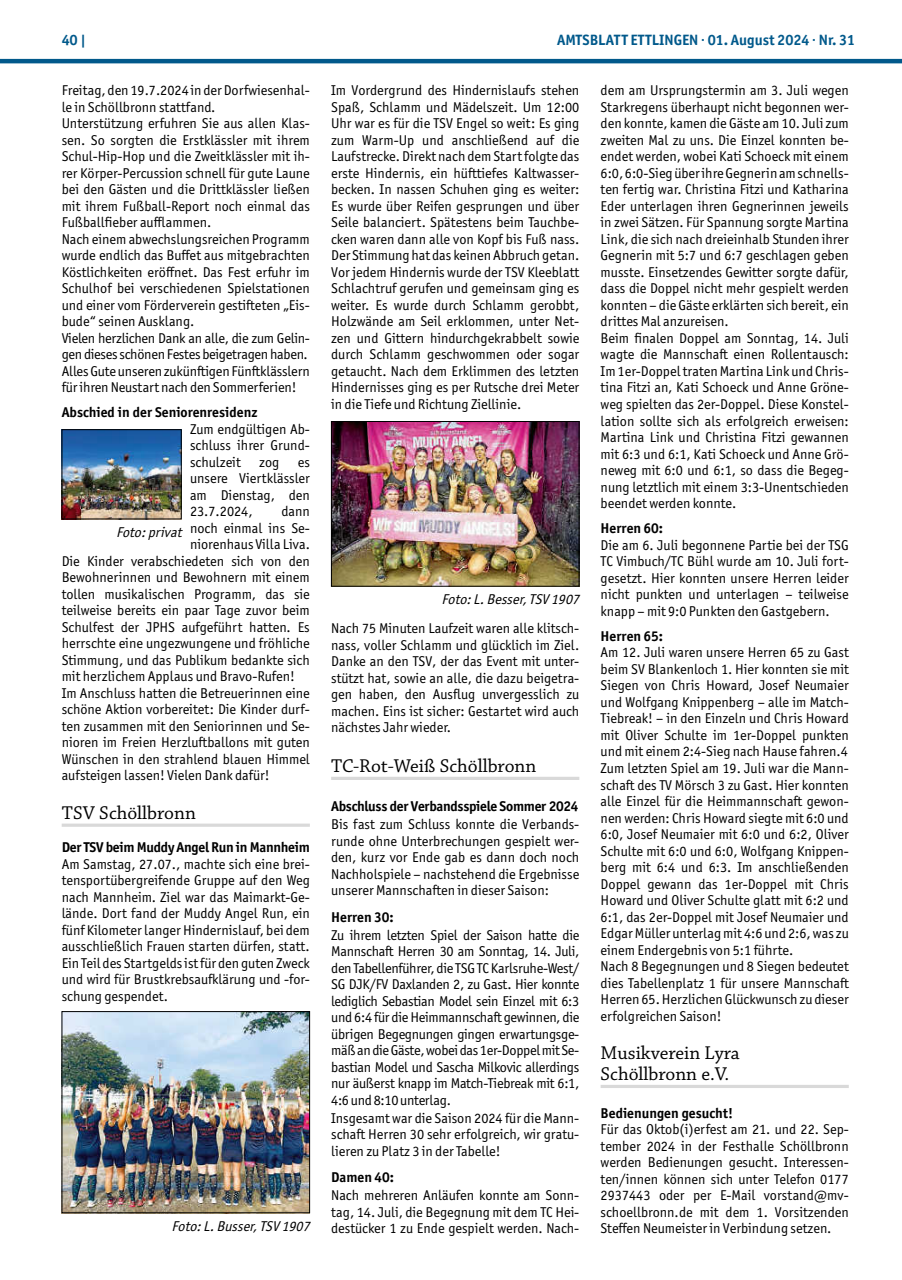
<style>
.page{position:relative;width:902px;height:1280px;background:#fff}
.page>*{position:absolute;margin:0;border:0;box-sizing:border-box;transform-origin:0 0}
.t1{font:19.5px/21px "Chaparral Pro";color:#000}
.t2{font:700 15px "Officina Sans ITC Pro";color:#01598b}
.t3{font:14.25px/16.5px "Officina Sans ITC Pro";color:#000;text-align:justify}
.t4{font:700 14.25px "Officina Sans ITC Pro";color:#000}
.t5{font:700 14.25px "Officina Sans ITC Pro";letter-spacing:-.02em;color:#000}
.t6{font:italic 14.25px "Officina Sans ITC Pro";color:#000}
</style>
<div class="page">
<hr style="left:0;top:59px;width:901px;height:4px;background:#01598b">
<hr style="left:62px;top:824px;width:248px;height:3px;background:#d9d9d9">
<img style="left:64px;top:431px;width:115px;height:86px">
<div style="left:62px;top:429px;width:119px;height:90px;border:1px solid #000"></div>
<img style="left:64px;top:1013px;width:244px;height:198px">
<div style="left:62px;top:1011px;width:248px;height:202px;border:1px solid #000"></div>
<hr style="left:331px;top:777px;width:248px;height:3px;background:#d9d9d9">
<img style="left:333px;top:423px;width:244px;height:161px">
<div style="left:331px;top:421px;width:248px;height:165px;border:1px solid #000"></div>
<hr style="left:600px;top:1085px;width:248px;height:3px;background:#d9d9d9">
<p class="t2" style="left:62px;top:31px;width:26px">40 |</p>
<p class="t2" style="left:557px;top:31px;width:299px">AMTSBLATT ETTLINGEN · 01. August 2024 · Nr. 31</p>
<p class="t3" style="left:62px;top:82px;width:250px;text-align:left">Freitag, den 19.7.2024 in der Dorfwiesenhal&shy;le in Schöllbronn stattfand.<br>Unterstützung erfuhren Sie aus allen Klas&shy;sen. So sorgten die Erstklässler mit ihrem Schul-Hip-Hop und die Zweitklässler mit ih&shy;rer Körper-Percussion schnell für gute Laune bei den Gästen und die Drittklässler ließen mit ihrem Fußball-Report noch einmal das Fußballfieber aufflammen.<br>Nach einem abwechslungsreichen Programm wurde endlich das Buffet aus mitgebrachten Köstlichkeiten eröffnet. Das Fest erfuhr im Schulhof bei verschiedenen Spielstationen und einer vom Förderverein gestifteten „Eis&shy;bude“ seinen Ausklang.<br>Vielen herzlichen Dank an alle, die zum Gelin&shy;gen dieses schönen Festes beigetragen haben.<br>Alles Gute unseren zukünftigen Fünftklässlern für ihren Neustart nach den Sommerferien!</p>
<p class="t4" style="left:62px;top:404px;width:197px">Abschied in der Seniorenresidenz</p>
<p class="t3" style="left:331px;top:82px;width:250px">Im Vordergrund des Hindernislaufs stehen Spaß, Schlamm und Mädelszeit. Um 12:00<br>Uhr war es für die TSV Engel so weit: Es ging zum Warm-Up und anschließend auf die Laufstrecke. Direkt nach dem Start folgte das erste Hindernis, ein hüfttiefes Kaltwasser&shy;becken. In nassen Schuhen ging es weiter:<br>Es wurde über Reifen gesprungen und über Seile balanciert. Spätestens beim Tauchbe&shy;cken waren dann alle von Kopf bis Fuß nass.<br>Der Stimmung hat das keinen Abbruch getan.<br>Vor jedem Hindernis wurde der TSV Kleeblatt Schlachtruf gerufen und gemeinsam ging es weiter. Es wurde durch Schlamm gerobbt, Holzwände am Seil erklommen, unter Net&shy;zen und Gittern hindurchgekrabbelt sowie durch Schlamm geschwommen oder sogar getaucht. Nach dem Erklimmen des letzten Hindernisses ging es per Rutsche drei Meter in die Tiefe und Richtung Ziellinie.</p>
<p class="t3" style="left:600px;top:82px;width:250px;text-align:left">dem am Ursprungstermin am 3. Juli wegen Starkregens überhaupt nicht begonnen wer&shy;den konnte, kamen die Gäste am 10. Juli zum zweiten Mal zu uns. Die Einzel konnten be&shy;endet werden, wobei Kati Schoeck mit einem 6:0, 6:0-Sieg über ihre Gegnerin am schnells&shy;ten fertig war. Christina Fitzi und Katharina Eder unterlagen ihren Gegnerinnen jeweils in zwei Sätzen. Für Spannung sorgte Martina Link, die sich nach dreieinhalb Stunden ihrer Gegnerin mit 5:7 und 6:7 geschlagen geben musste. Einsetzendes Gewitter sorgte dafür, dass die Doppel nicht mehr gespielt werden konnten – die Gäste erklärten sich bereit, ein drittes Mal anzureisen.<br>Beim finalen Doppel am Sonntag, 14. Juli wagte die Mannschaft einen Rollentausch:<br>Im 1er-Doppel traten Martina Link und Chris&shy;tina Fitzi an, Kati Schoeck und Anne Gröne&shy;weg spielten das 2er-Doppel. Diese Konstel&shy;lation sollte sich als erfolgreich erweisen:<br>Martina Link und Christina Fitzi gewannen mit 6:3 und 6:1, Kati Schoeck und Anne Grö&shy;neweg mit 6:0 und 6:1, so dass die Begeg&shy;nung letztlich mit einem 3:3-Unentschieden beendet werden konnte.</p>
<p class="t4" style="left:600px;top:519px;width:64px">Herren 60:</p>
<p class="t3" style="left:600px;top:537px;width:250px">Die am 6. Juli begonnene Partie bei der TSG TC Vimbuch/TC Bühl wurde am 10. Juli fort&shy;gesetzt. Hier konnten unsere Herren leider nicht punkten und unterlagen – teilweise knapp – mit 9:0 Punkten den Gastgebern.</p>
<p class="t4" style="left:600px;top:627px;width:64px">Herren 65:</p>
<p class="t3" style="left:600px;top:644px;width:250px;text-align:left">Am 12. Juli waren unsere Herren 65 zu Gast beim SV Blankenloch 1. Hier konnten sie mit Siegen von Chris Howard, Josef Neumaier und Wolfgang Knippenberg – alle im Match-Tiebreak! – in den Einzeln und Chris Howard mit Oliver Schulte im 1er-Doppel punkten und mit einem 2:4-Sieg nach Hause fahren.4<br>Zum letzten Spiel am 19. Juli war die Mann&shy;schaft des TV Mörsch 3 zu Gast. Hier konnten alle Einzel für die Heimmannschaft gewon&shy;nen werden: Chris Howard siegte mit 6:0 und 6:0, Josef Neumaier mit 6:0 und 6:2, Oliver Schulte mit 6:0 und 6:0, Wolfgang Knippen&shy;berg mit 6:4 und 6:3. Im anschließenden Doppel gewann das 1er-Doppel mit Chris Howard und Oliver Schulte glatt mit 6:2 und 6:1, das 2er-Doppel mit Josef Neumaier und Edgar Müller unterlag mit 4:6 und 2:6, was zu einem Endergebnis von 5:1 führte.<br>Nach 8 Begegnungen und 8 Siegen bedeutet dies Tabellenplatz 1 für unsere Mannschaft Herren 65. Herzlichen Glückwunsch zu dieser erfolgreichen Saison!</p>
<h1 class="t1" style="left:600px;top:1043px;width:141px">Musikverein Lyra<br>Schöllbronn e.V.</h1>
<p class="t4" style="left:600px;top:1104px;width:134px">Bedienungen gesucht!</p>
<p class="t3" style="left:600px;top:1121px;width:250px">Für das Oktob(i)erfest am 21. und 22. Sep&shy;tember 2024 in der Festhalle Schöllbronn werden Bedienungen gesucht. Interessen&shy;ten/innen können sich unter Telefon 0177<br>2937443 oder per E-Mail vorstand@mv&shy;schoellbronn.de mit dem 1. Vorsitzenden Steffen Neumeister in Verbindung setzen.</p>
<p class="t3" style="left:190px;top:421px;width:121px">Zum endgültigen Ab&shy;schluss ihrer Grund&shy;schulzeit</p>
<p class="t3" style="left:259px;top:454px;width:22px">zog</p>
<p class="t3" style="left:190px;top:454px;width:121px;text-indent:108px">es unsere Viertklässler am Dienstag, den 23.7.2024,</p>
<p class="t3" style="left:281px;top:503px;width:30px">dann</p>
<p class="t3" style="left:190px;top:520px;width:121px">noch einmal ins Se-</p>
<p class="t3" style="left:190px;top:536px;width:121px">niorenhaus Villa Liva.</p>
<p class="t3" style="left:62px;top:553px;width:250px">Die Kinder verabschiedeten sich von den</p>
<p class="t3" style="left:62px;top:569px;width:250px">Bewohnerinnen und Bewohnern mit einem</p>
<p class="t3" style="left:62px;top:586px;width:250px">tollen musikalischen Programm, das sie</p>
<p class="t3" style="left:62px;top:602px;width:250px">teilweise bereits ein paar Tage zuvor beim</p>
<p class="t3" style="left:62px;top:619px;width:250px">Schulfest der JPHS aufgeführt hatten. Es</p>
<p class="t3" style="left:62px;top:635px;width:250px">herrschte eine ungezwungene und fröhliche</p>
<p class="t3" style="left:62px;top:652px;width:250px">Stimmung, und das Publikum bedankte sich</p>
<p class="t3" style="left:62px;top:668px;width:235px">mit herzlichem Applaus und Bravo-Rufen!</p>
<p class="t3" style="left:62px;top:685px;width:250px">Im Anschluss hatten die Betreuerinnen eine</p>
<p class="t3" style="left:62px;top:701px;width:250px">schöne Aktion vorbereitet: Die Kinder durf-</p>
<p class="t3" style="left:62px;top:718px;width:250px">ten zusammen mit den Seniorinnen und Se-</p>
<p class="t3" style="left:62px;top:734px;width:250px">nioren im Freien Herzluftballons mit guten</p>
<p class="t3" style="left:62px;top:751px;width:250px">Wünschen in den strahlend blauen Himmel</p>
<p class="t3" style="left:62px;top:767px;width:209px">aufsteigen lassen! Vielen Dank dafür!</p>
<h1 class="t1" style="left:62px;top:802px;width:136px">TSV Schöllbronn</h1>
<p class="t5" style="left:62px;top:838px;width:250px">Der TSV beim Muddy Angel Run in Mannheim</p>
<p class="t3" style="left:62px;top:855px;width:250px">Am Samstag, 27.07., machte sich eine brei&shy;tensportübergreifende Gruppe auf den Weg nach Mannheim. Ziel war das Maimarkt-Ge&shy;lände. Dort fand der Muddy Angel Run, ein fünf Kilometer langer Hindernislauf, bei dem ausschließlich Frauen starten dürfen, statt.<br>Ein Teil des Startgelds ist für den guten Zweck und wird für Brustkrebsaufklärung und -for&shy;schung gespendet.</p>
<p class="t6" style="left:116px;top:524px;width:71px">Foto:privat</p>
<p class="t6" style="left:441px;top:591px;width:143px">Foto:L.Besser,TSV1907</p>
<p class="t3" style="left:331px;top:620px;width:250px">Nach 75 Minuten Laufzeit waren alle klitsch&shy;nass, voller Schlamm und glücklich im Ziel.<br>Danke an den TSV, der das Event mit unter&shy;stützt hat, sowie an alle, die dazu beigetra&shy;gen haben, den Ausflug unvergesslich zu machen. Eins ist sicher: Gestartet wird auch nächstes Jahr wieder.</p>
<h1 class="t1" style="left:331px;top:756px;width:207px">TC-Rot-Weiß Schöllbronn</h1>
<p class="t5" style="left:331px;top:797px;width:249px">Abschluss der Verbandsspiele Sommer 2024</p>
<p class="t3" style="left:331px;top:816px;width:250px">Bis fast zum Schluss konnte die Verbands&shy;runde ohne Unterbrechungen gespielt wer&shy;den, kurz vor Ende gab es dann doch noch Nachholspiele – nachstehend die Ergebnisse unserer Mannschaften in dieser Saison:</p>
<p class="t4" style="left:331px;top:908px;width:64px">Herren 30:</p>
<p class="t3" style="left:331px;top:926px;width:250px">Zu ihrem letzten Spiel der Saison hatte die Mannschaft Herren 30 am Sonntag, 14. Juli, den Tabellenführer, die TSG TC Karlsruhe-West/ SG DJK/FV Daxlanden 2, zu Gast. Hier konnte lediglich Sebastian Model sein Einzel mit 6:3 und 6:4 für die Heimmannschaft gewinnen, die übrigen Begegnungen gingen erwartungsge&shy;mäß an die Gäste, wobei das 1er-Doppel mit Se&shy;bastian Model und Sascha Milkovic allerdings nur äußerst knapp im Match-Tiebreak mit 6:1, 4:6 und 8:10 unterlag.</p>
<p class="t3" style="left:331px;top:1109px;width:250px">Insgesamt war die Saison 2024 für die Mann&shy;schaft Herren 30 sehr erfolgreich, wir gratu&shy;lieren zu Platz 3 in der Tabelle!</p>
<p class="t4" style="left:331px;top:1168px;width:64px">Damen 40:</p>
<p class="t3" style="left:331px;top:1187px;width:250px">Nach mehreren Anläufen konnte am Sonn&shy;tag, 14. Juli, die Begegnung mit dem TC Hei&shy;destücker 1 zu Ende gespielt werden. Nach-</p>
<p class="t6" style="left:171px;top:1218px;width:144px">Foto:L.Busser,TSV1907</p>
</div>
